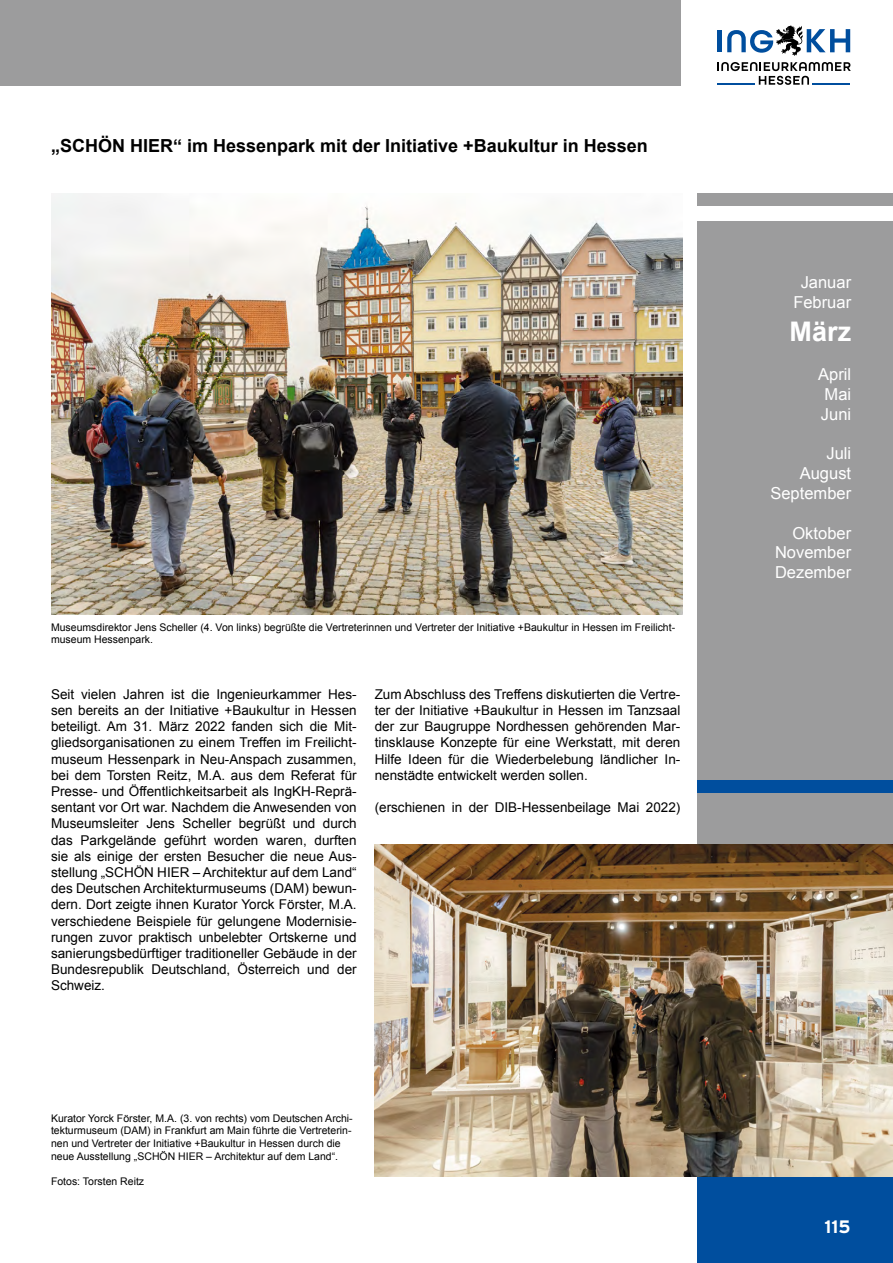
<style>
.page{position:relative;width:893px;height:1263px;background:#fff}
.page>*{position:absolute;margin:0;border:0;box-sizing:border-box;transform-origin:0 0}
.t1{font:700 27px "Arial";color:#fff}
.t2{font:700 18px "Arial";color:#000}
.t3{font:700 18px "Interstate";color:#fff}
.t4{font:16.5px/19.8px "Arial";color:#fff;text-align:justify}
.t5{font:13.5px/16.2px "Arial";color:#000;text-align:justify}
.t6{font:10.5px/12.6px "Arial";color:#000}
</style>
<div class="page">
<svg style="left:717px;top:62px;width:134px;height:23px"></svg>
<hr style="left:812px;top:83px;width:38px;height:2px;background:#004e9e">
<hr style="left:717px;top:83px;width:38px;height:2px;background:#004e9e">
<div style="left:717px;top:30px;width:5px;height:22px;background:#004e9e"></div>
<svg style="left:727px;top:26px;width:123px;height:30px"></svg>
<div style="left:0;top:0;width:680px;height:85px;background:#9c9c9d"></div>
<div style="left:697px;top:1003px;width:196px;height:260px;background:#004e9e"></div>
<div style="left:697px;top:221px;width:196px;height:717px;background:#9c9c9d"></div>
<div style="left:697px;top:193px;width:196px;height:13px;background:#9c9c9d"></div>
<div style="left:697px;top:780px;width:196px;height:13px;background:#004e9e"></div>
<img style="left:51px;top:193px;width:631px;height:421px">
<img style="left:375px;top:844px;width:518px;height:333px">
<h2 class="t2" style="left:51px;top:134px;width:598px">„SCHÖN HIER“ im Hessenpark mit der Initiative +Baukultur in Hessen</h2>
<p class="t6" style="left:51px;top:621px;width:626px">Museumsdirektor Jens Scheller (4. Von links) begrüßte die Vertreterinnen und Vertreter der Initiative +Baukultur in Hessen im Freilicht&shy;museum Hessenpark.</p>
<p class="t5" style="left:51px;top:686px;width:307px">Seit vielen Jahren ist die Ingenieurkammer Hes&shy;sen bereits an der Initiative +Baukultur in Hessen beteiligt. Am 31. März 2022 fanden sich die Mit&shy;gliedsorganisationen zu einem Treffen im Freilicht&shy;museum Hessenpark in Neu-Anspach zusammen, bei dem Torsten Reitz, M.A. aus dem Referat für Presse- und Öffentlichkeitsarbeit als IngKH-Reprä&shy;sentant vor Ort war. Nachdem die Anwesenden von Museumsleiter Jens Scheller begrüßt und durch das Parkgelände geführt worden waren, durften sie als einige der ersten Besucher die neue Aus&shy;stellung „SCHÖN HIER – Architektur auf dem Land“ des Deutschen Architekturmuseums (DAM) bewun&shy;dern. Dort zeigte ihnen Kurator Yorck Förster, M.A. verschiedene Beispiele für gelungene Modernisie&shy;rungen zuvor praktisch unbelebter Ortskerne und sanierungsbedürftiger traditioneller Gebäude in der Bundesrepublik Deutschland, Österreich und der Schweiz.</p>
<p class="t5" style="left:375px;top:686px;width:307px">Zum Abschluss des Treffens diskutierten die Vertre&shy;ter der Initiative +Baukultur in Hessen im Tanzsaal der zur Baugruppe Nordhessen gehörenden Mar&shy;tinsklause Konzepte für eine Werkstatt, mit deren Hilfe Ideen für die Wiederbelebung ländlicher In&shy;nenstädte entwickelt werden sollen.</p>
<p class="t5" style="left:375px;top:799px;width:307px">(erschienen in der DIB-Hessenbeilage Mai 2022)</p>
<p class="t6" style="left:51px;top:1112px;width:303px">Kurator Yorck Förster, M.A. (3. von rechts) vom Deutschen Archi&shy;tekturmuseum (DAM) in Frankfurt am Main führte die Vertreterin&shy;nen und Vertreter der Initiative +Baukultur in Hessen durch die neue Ausstellung „SCHÖN HIER – Architektur auf dem Land“.</p>
<p class="t6" style="left:51px;top:1175px;width:95px">Fotos: Torsten Reitz</p>
<p class="t4" style="left:793px;top:273px;width:59px;text-align:center">Januar<br>Februar</p>
<h1 class="t1" style="left:790px;top:313px;width:63px">März</h1>
<p class="t4" style="left:818px;top:365px;width:34px">April Mai Juni</p>
<p class="t4" style="left:770px;top:444px;width:82px;text-align:right">Juli<br>August<br>September</p>
<p class="t4" style="left:775px;top:523px;width:78px;text-indent:17px">Oktober November Dezember</p>
<h2 class="t3" style="left:825px;top:1216px;width:27px">115</h2>
</div>
